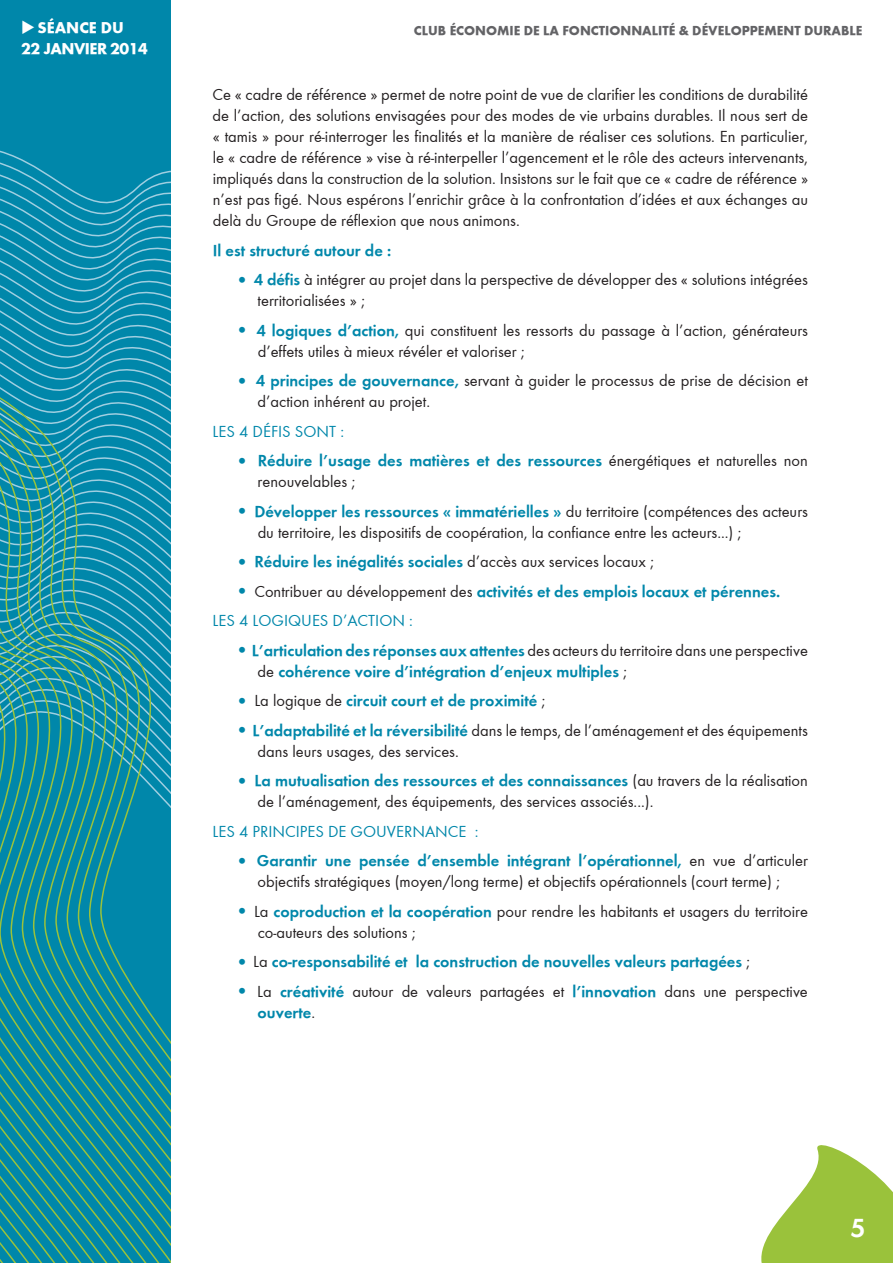
<style>
.page{position:relative;width:893px;height:1263px;background:#fff}
.page>*{position:absolute;margin:0;border:0;box-sizing:border-box;transform-origin:0 0}
.t1{font:700 27px "Function";color:#fff}
.t2{font:16.5px/21px "Function";color:#231f20}
.t3{font:700 16.5px/29.5px "Function";color:#0087aa}
.t4{font:16.5px "Function";color:#0087aa}
.t5{font:16.2px "Function LH Heavy";letter-spacing:-.03em;color:#fff}
.t6{font:13.5px "Function LH Heavy";color:#636366}
.s1{font-size:21px;color:#0087aa}
.s2{font-weight:700;color:#0087aa}
.s3{font-weight:400;font-size:21px}
.s4{font-weight:400;color:#231f20}
.s5{font-weight:400}
</style>
<div class="page">
<svg style="left:761px;top:1145px;width:132px;height:118px"></svg>
<svg style="left:0;top:0;width:170px;height:1263px;background:#1590a5"></svg>
<p class="t5" style="left:21px;top:18px;width:104px">◆SÉANCE DU</p>
<p class="t6" style="left:414px;top:22px;width:449px">CLUB ÉCONOMIE DE LA FONCTIONNALITÉ &amp; DÉVELOPPEMENT DURABLE</p>
<p class="t5" style="left:21px;top:39px;width:128px">22 JANVIER 2014</p>
<p class="t2" style="left:213px;top:84px;width:597px;text-align:justify">Ce « cadre de référence » permet de notre point de vue de clarifier les conditions de durabilité de l’action, des solutions envisagées pour des modes de vie urbains durables. Il nous sert de « tamis » pour ré-interroger les finalités et la manière de réaliser ces solutions. En particulier, le « cadre de référence » vise à ré-interpeller l’agencement et le rôle des acteurs intervenants, impliqués dans la construction de la solution. Insistons sur le fait que ce « cadre de référence » n’est pas figé. Nous espérons l’enrichir grâce à la confrontation d’idées et aux échanges au delà du Groupe de réflexion que nous animons.</p>
<p class="t3" style="left:213px;top:235px;width:180px">Il est structuré autour de :</p>
<p class="t2" style="left:258px;top:269px;width:552px;text-indent:-23px"><span class="s1">•</span> <span class="s2">4 défis</span> à intégrer au projet dans la perspective de développer des « solutions intégrées territorialisées » ;</p>
<p class="t2" style="left:258px;top:320px;width:552px;text-indent:-23px"><span class="s1">•</span> <span class="s2">4 logiques d’action,</span> qui constituent les ressorts du passage à l’action, générateurs d’effets utiles à mieux révéler et valoriser ;</p>
<p class="t2" style="left:258px;top:370px;width:552px;text-indent:-23px"><span class="s1">•</span> <span class="s2">4 principes de gouvernance,</span> servant à guider le processus de prise de décision et d’action inhérent au projet.</p>
<p class="t4" style="left:213px;top:422px;width:67px">Les 4 défissont</p>
<p class="t4" style="left:340px;top:422px;width:5px">:</p>
<p class="t2" style="left:258px;top:450px;width:552px;text-indent:-23px"><span class="s1">•</span> <span class="s2">Réduire l’usage des matières et des ressources</span> énergétiques et naturelles non renouvelables ;</p>
<p class="t2" style="left:258px;top:501px;width:552px;text-indent:-23px"><span class="s1">•</span> <span class="s2">Développer les ressources « immatérielles »</span> du territoire (compétences des acteurs du territoire, les dispositifs de coopération, la confiance entre les acteurs...) ;</p>
<p class="t3" style="left:235px;top:547px;width:420px"><span class="s3">•</span> Réduire les inégalités sociales <span class="s4">d’accès aux services locaux ;</span></p>
<p class="t3" style="left:213px;top:576px;width:569px;text-indent:22px"><span class="s3">•</span> <span class="s4">Contribuer au développement des</span> activités et des emplois locaux et pérennes.<br><span class="s5">Les 4 logiquesd</span></p>
<p class="t4" style="left:343px;top:611px;width:14px">’action</p>
<p class="t4" style="left:409px;top:611px;width:5px">:</p>
<p class="t3" style="left:258px;top:639px;width:552px;line-height:21px;text-indent:-23px"><span class="s3">•</span> L’articulation des réponses aux attentes <span class="s4">des acteurs du territoire dans une perspective de</span> cohérence voire d’intégration d’enjeux multiples <span class="s4">;</span></p>
<p class="t3" style="left:235px;top:686px;width:312px"><span class="s3">•</span> <span class="s4">La logique de</span> circuit court et de proximité <span class="s4">;</span></p>
<p class="t2" style="left:258px;top:720px;width:552px;text-indent:-23px"><span class="s1">•</span> <span class="s2">L’adaptabilité et la réversibilité</span> dans le temps, de l’aménagement et des équipements dans leurs usages, des services.</p>
<p class="t2" style="left:258px;top:770px;width:552px;text-indent:-23px"><span class="s1">•</span> <span class="s2">La mutualisation des ressources et des connaissances</span> (au travers de la réalisation de l’aménagement, des équipements, des services associés...).</p>
<p class="t4" style="left:213px;top:822px;width:46px">Les 4 principesdegouvernance</p>
<p class="t4" style="left:475px;top:822px;width:5px">:</p>
<p class="t2" style="left:235px;top:850px;width:574px;text-align:center"><span class="s1">•</span> <span class="s2">Garantir une pensée d’ensemble intégrant l’opérationnel,</span> en vue d’articuler objectifs stratégiques (moyen/long terme) et objectifs opérationnels (court terme) ;</p>
<p class="t2" style="left:258px;top:901px;width:552px;text-indent:-23px"><span class="s1">•</span> La <span class="s2">coproduction et la coopération</span> pour rendre les habitants et usagers du territoire co-auteurs des solutions ;</p>
<p class="t3" style="left:235px;top:947px;width:516px"><span class="s3">•</span> <span class="s4">La</span> co-responsabilité et la construction de nouvelles valeurs partagées <span class="s4">;</span></p>
<p class="t2" style="left:258px;top:981px;width:552px;text-indent:-22px"><span class="s1">•</span> La <span class="s2">créativité</span> autour de valeurs partagées et <span class="s2">l’innovation</span> dans une perspective <span class="s2">ouverte</span>.</p>
<h1 class="t1" style="left:850px;top:1212px;width:17px">5</h1>
</div>
